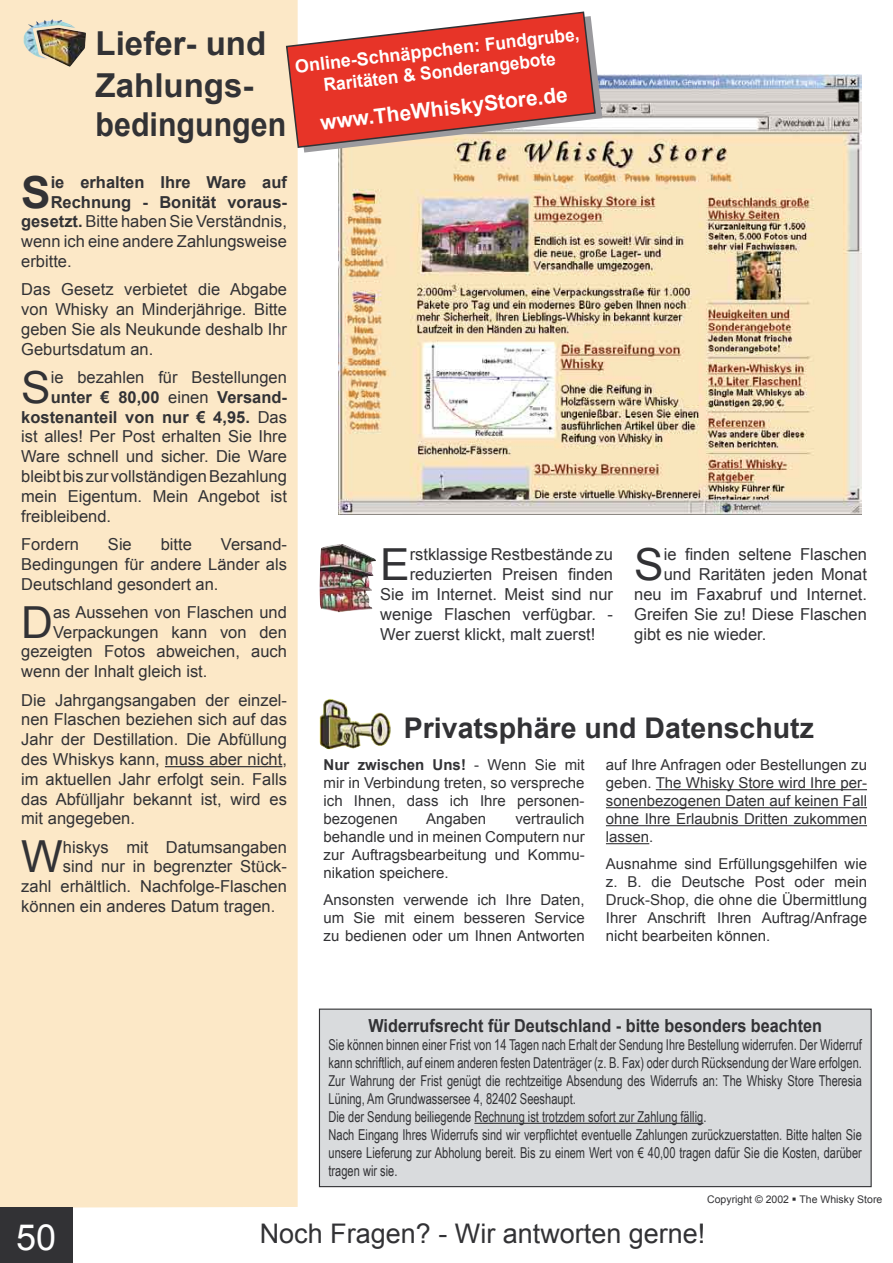
<style>
.page{position:relative;width:893px;height:1263px;background:#fff}
.page>*{position:absolute;margin:0;border:0;box-sizing:border-box;transform-origin:0 0}
.Normaler_Text{font:44.1px "Arial";color:#323235}
.Normaler_Text-2{font:700 44.1px "Arial";color:#323235}
.t1{font:36px "Arial";color:#fff}
.t2{font:700 33px "Arial";color:#323235}
.t3{font:700 33px "Arial";color:#323235;scale:.92 1}
.t4{font:700 28.5px "Arial";color:#323235}
.t5{font:27px "Arial";color:#323235}
.t6{font:700 21px "Arial";color:#fff}
.t7{font:700 18px/21.6px "Arial";color:#fff;text-align:center}
.Normaler_Text-3{font:700 18px "Arial";color:#323235;scale:.9 1}
.Normaler_Text-4{font:16.5px/19.8px "Arial";color:#323235;text-align:justify}
.Normaler_Text-5{font:700 16.5px "Arial";color:#323235}
.Normaler_Text-6{font:15px/18px "Arial Narrow";color:#323235;text-align:justify;scale:.9 1}
.Normaler_Text-7{font:15px/18px "Arial";color:#323235;text-align:justify}
.t8{font:10.5px "Arial";color:#323235}
.s1{font-weight:700}
.s2{font-weight:400}
</style>
<div class="page">
<div style="left:0;top:0;width:298px;height:1208px;background:#fce8c7"></div>
<div style="left:0;top:1208px;width:72px;height:55px;background:#323235"></div>
<img style="left:339px;top:74px;width:523px;height:440px">
<svg style="left:285px;top:11px;width:317px;height:142px;background:#e1695d"></svg>
<img style="left:319px;top:544px;width:57px;height:68px">
<img style="left:319px;top:699px;width:72px;height:51px">
<hr style="left:656px;top:789px;width:211px;height:1px;background:#323235">
<hr style="left:606px;top:807px;width:261px;height:1px;background:#323235">
<hr style="left:606px;top:825px;width:261px;height:1px;background:#323235">
<hr style="left:606px;top:843px;width:43px;height:1px;background:#323235">
<img style="left:23px;top:19px;width:63px;height:48px">
<hr style="left:165px;top:766px;width:117px;height:1px;background:#323235">
<div style="left:319px;top:1009px;width:552px;height:177px;background:#d9dbdd"></div>
<hr style="left:474px;top:1123px;width:229px;height:1px;background:#323235">
<div style="left:319px;top:1008px;width:553px;height:179px;border:1px solid #323235"></div>
<p class="t2" style="left:96px;top:21px;width:172px">Liefer- und</p>
<p class="t2" style="left:96px;top:63px;width:159px">Zahlungs-</p>
<p class="t3" style="left:96px;top:103px;width:209px">bedingungen</p>
<p class="t7" style="left:294px;top:57px;width:288px;rotate:-7deg">Online-Schnäppchen: Fundgrube,<br>Raritäten &amp; Sonderangebote</p>
<p class="t6" style="left:319px;top:110px;width:250px;rotate:-7deg">www.TheWhiskyStore.de</p>
<p class="Normaler_Text-2" style="left:21px;top:163px;width:31px">S</p>
<p class="Normaler_Text-5" style="left:51px;top:171px;width:238px">ie erhalten Ihre Ware auf</p>
<p class="Normaler_Text-5" style="left:51px;top:191px;width:238px">Rechnung - Bonität voraus-</p>
<p class="Normaler_Text-4" style="left:21px;top:212px;width:267px"><span class="s1">gesetzt.</span> Bitte haben Sie Verständnis,</p>
<p class="Normaler_Text-4" style="left:21px;top:232px;width:267px">wenn ich eine andere Zahlungsweise</p>
<p class="Normaler_Text-4" style="left:21px;top:251px;width:52px">erbitte.</p>
<p class="Normaler_Text-4" style="left:21px;top:280px;width:267px">Das Gesetz verbietet die Abgabe von Whisky an Minderjährige. Bitte geben Sie als Neukunde deshalb Ihr Geburtsdatum an.</p>
<p class="Normaler_Text" style="left:21px;top:358px;width:31px">S</p>
<p class="Normaler_Text-4" style="left:51px;top:367px;width:238px">ie bezahlen für Bestellungen</p>
<p class="Normaler_Text-5" style="left:51px;top:386px;width:238px">unter € 80,00 <span class="s2">einen</span> Versand-</p>
<p class="Normaler_Text-5" style="left:21px;top:406px;width:267px">kostenanteil von nur € 4,95. <span class="s2">Das</span></p>
<p class="Normaler_Text-4" style="left:21px;top:427px;width:267px">ist alles! Per Post erhalten Sie Ihre</p>
<p class="Normaler_Text-4" style="left:21px;top:447px;width:267px">Ware schnell und sicher. Die Ware</p>
<p class="Normaler_Text-4" style="left:21px;top:466px;width:267px">bleibt bis zur vollständigen Bezahlung</p>
<p class="Normaler_Text-4" style="left:21px;top:486px;width:267px">mein Eigentum. Mein Angebot ist</p>
<p class="Normaler_Text-4" style="left:21px;top:506px;width:91px">freibleibend.</p>
<p class="Normaler_Text-4" style="left:21px;top:534px;width:59px">Fordern</p>
<p class="Normaler_Text-4" style="left:108px;top:534px;width:25px">Sie</p>
<p class="Normaler_Text-4" style="left:161px;top:534px;width:33px">bitte</p>
<p class="Normaler_Text-4" style="left:21px;top:534px;width:267px;text-indent:200px">Versand-Bedingungen für andere Länder als Deutschland gesondert an.</p>
<p class="Normaler_Text" style="left:21px;top:593px;width:33px">D</p>
<p class="Normaler_Text-4" style="left:53px;top:602px;width:235px">as Aussehen von Flaschen und</p>
<p class="Normaler_Text-4" style="left:53px;top:622px;width:235px">Verpackungen kann von den</p>
<p class="Normaler_Text-4" style="left:21px;top:642px;width:267px">gezeigten Fotos abweichen, auch</p>
<p class="Normaler_Text-4" style="left:21px;top:662px;width:188px">wenn der Inhalt gleich ist.</p>
<p class="Normaler_Text-4" style="left:21px;top:690px;width:267px">Die Jahrgangsangaben der einzel&shy;nen Flaschen beziehen sich auf das Jahr der Destillation. Die Abfüllung des Whiskys kann, muss aber nicht, im aktuellen Jahr erfolgt sein. Falls das Abfülljahr bekannt ist, wird es mit angegeben.</p>
<p class="Normaler_Text" style="left:21px;top:828px;width:43px">W</p>
<p class="Normaler_Text-4" style="left:63px;top:837px;width:226px">hiskys mit Datumsangaben</p>
<p class="Normaler_Text-4" style="left:63px;top:857px;width:226px">sind nur in begrenzter Stück-</p>
<p class="Normaler_Text-4" style="left:21px;top:877px;width:267px">zahl erhältlich. Nachfolge-Flaschen</p>
<p class="Normaler_Text-4" style="left:21px;top:896px;width:256px">können ein anderes Datum tragen.</p>
<p class="Normaler_Text" style="left:380px;top:536px;width:31px">E</p>
<p class="Normaler_Text-4" style="left:410px;top:545px;width:205px">rstklassige Restbestände zu</p>
<p class="Normaler_Text-4" style="left:410px;top:565px;width:205px">reduzierten Preisen finden</p>
<p class="Normaler_Text-4" style="left:380px;top:584px;width:234px">Sie im Internet. Meist sind nur</p>
<p class="Normaler_Text-4" style="left:380px;top:604px;width:234px">wenige Flaschen verfügbar. -</p>
<p class="Normaler_Text-4" style="left:380px;top:624px;width:217px">Wer zuerst klickt, malt zuerst!</p>
<p class="Normaler_Text" style="left:634px;top:536px;width:31px">S</p>
<p class="Normaler_Text-4" style="left:664px;top:545px;width:205px">ie finden seltene Flaschen</p>
<p class="Normaler_Text-4" style="left:664px;top:565px;width:205px">und Raritäten jeden Monat</p>
<p class="Normaler_Text-4" style="left:634px;top:584px;width:234px">neu im Faxabruf und Internet.</p>
<p class="Normaler_Text-4" style="left:634px;top:604px;width:234px">Greifen Sie zu! Diese Flaschen</p>
<p class="Normaler_Text-4" style="left:634px;top:624px;width:134px">gibt es nie wieder.</p>
<p class="t4" style="left:404px;top:709px;width:412px">Privatsphäre und Datenschutz</p>
<p class="Normaler_Text-7" style="left:324px;top:756px;width:263px"><span class="s1">Nur zwischen Uns!</span> - Wenn Sie mit mir in Verbindung treten, so verspreche ich Ihnen, dass ich Ihre personen&shy;bezogenen</p>
<p class="Normaler_Text-7" style="left:606px;top:756px;width:263px">auf Ihre Anfragen oder Bestellungen zu geben. The Whisky Store wird Ihre per&shy;sonenbezogenen Daten auf keinen Fall ohne Ihre Erlaubnis Dritten zukommen lassen.</p>
<p class="Normaler_Text-7" style="left:606px;top:854px;width:263px">Ausnahme sind Erfüllungsgehilfen wie z. B. die Deutsche Post oder mein Druck-Shop, die ohne die Übermittlung Ihrer Anschrift Ihren Auftrag/Anfrage nicht bearbeiten können.</p>
<p class="Normaler_Text-7" style="left:324px;top:810px;width:263px;text-indent:192px">vertraulich behandle und in meinen Computern nur zur Auftragsbearbeitung und Kommu&shy;nikation speichere.</p>
<p class="Normaler_Text-7" style="left:324px;top:890px;width:263px">Ansonsten verwende ich Ihre Daten, um Sie mit einem besseren Service zu bedienen oder um Ihnen Antworten</p>
<p class="Normaler_Text-7" style="left:426px;top:810px;width:62px">Angaben</p>
<p class="Normaler_Text-3" style="left:368px;top:1013px;width:505px">Widerrufsrecht für Deutschland - bitte besonders beachten</p>
<p class="Normaler_Text-6" style="left:329px;top:1035px;width:594px">Sie können binnen einer Frist von 14 Tagen nach Erhalt der Sendung Ihre Bestellung widerrufen. Der Widerruf kann schriftlich, auf einem anderen festen Datenträger (z. B. Fax) oder durch Rücksendung der Ware erfolgen.<br>Zur Wahrung der Frist genügt die rechtzeitige Absendung des Widerrufs an: The Whisky Store Theresia Lüning, Am Grundwassersee 4, 82402 Seeshaupt.</p>
<p class="Normaler_Text-6" style="left:329px;top:1107px;width:421px">Die der Sendung beiliegende Rechnung ist trotzdem sofort zur Zahlung fällig.</p>
<p class="Normaler_Text-6" style="left:329px;top:1125px;width:594px">Nach Eingang Ihres Widerrufs sind wir verpflichtet eventuelle Zahlungen zurückzuerstatten. Bitte halten Sie unsere Lieferung zur Abholung bereit. Bis zu einem Wert von € 40,00 tragen dafür Sie die Kosten, darüber tragen wir sie.</p>
<p class="t8" style="left:707px;top:1193px;width:177px">Copyright © 2002 ▪ The Whisky Store</p>
<h2 class="t1" style="left:16px;top:1213px;width:42px">50</h2>
<p class="t5" style="left:260px;top:1216px;width:447px">Noch Fragen? - Wir antworten gerne!</p>
</div>
